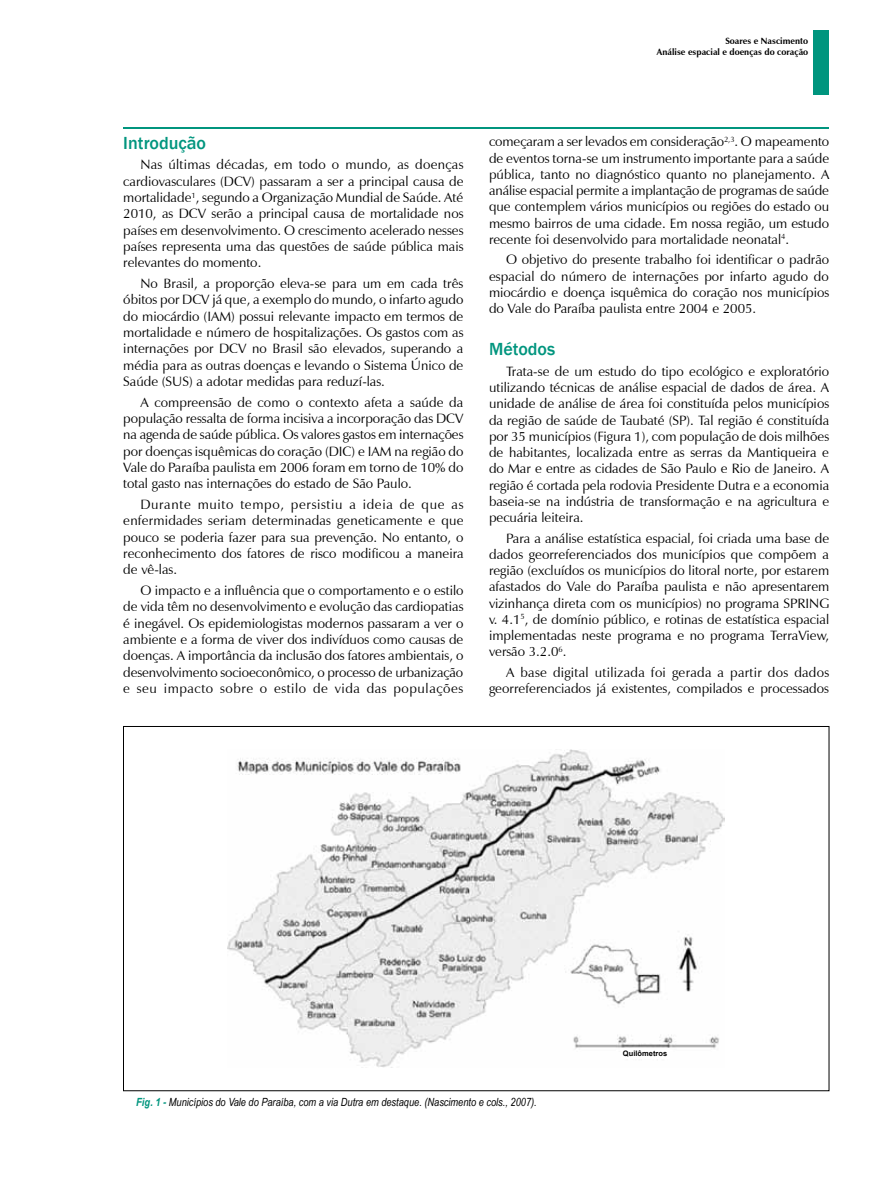
<style>
.page{position:relative;width:893px;height:1191px;background:#fff}
.page>*{position:absolute;margin:0;border:0;box-sizing:border-box;transform-origin:0 0}
.t1{font:500 18px "Franklin Gothic";color:#00957e}
.t2{font:13.5px/16.4px "Zapf Humanist 601 BT";color:#000;text-align:justify}
.t3{font:italic 11.25px "Arial Narrow";color:#000}
.t4{font:700 9px/10.8px "Zapf Humanist 601 BT";color:#000;text-align:right}
.t5{font:700 7.5px "Arial";color:#000}
.s1{font-weight:700;color:#00957e}
</style>
<div class="page">
<hr style="left:123px;top:127px;width:706px;height:1px;background:#00957e">
<div style="left:813px;top:30px;width:16px;height:64px;background:#00957e"></div>
<img style="left:228px;top:749px;width:497px;height:318px">
<div style="left:621px;top:1048px;width:48px;height:11px;background:#fff"></div>
<p class="t4" style="left:657px;top:36px;width:153px">Soares e Nascimento<br>Análise espacial e doenças do coração</p>
<h1 class="t1" style="left:123px;top:132px;width:84px">Introdução</h1>
<p class="t2" style="left:123px;top:156px;width:342px;text-indent:17px">Nas últimas décadas, em todo o mundo, as doenças cardiovasculares (DCV) passaram a ser a principal causa de mortalidade<sup>1</sup>, segundo a Organização Mundial de Saúde. Até 2010, as DCV serão a principal causa de mortalidade nos países em desenvolvimento. O crescimento acelerado nesses países representa uma das questões de saúde pública mais relevantes do momento.</p>
<p class="t2" style="left:123px;top:275px;width:342px;text-indent:17px">No Brasil, a proporção eleva-se para um em cada três óbitos por DCV já que, a exemplo do mundo, o infarto agudo do miocárdio (IAM) possui relevante impacto em termos de mortalidade e número de hospitalizações. Os gastos com as internações por DCV no Brasil são elevados, superando a média para as outras doenças e levando o Sistema Único de Saúde (SUS) a adotar medidas para reduzí-las.</p>
<p class="t2" style="left:123px;top:394px;width:342px;text-indent:17px">A compreensão de como o contexto afeta a saúde da população ressalta de forma incisiva a incorporação das DCV na agenda de saúde pública. Os valores gastos em internações por doenças isquêmicas do coração (DIC) e IAM na região do Vale do Paraíba paulista em 2006 foram em torno de 10% do total gasto nas internações do estado de São Paulo.</p>
<p class="t2" style="left:123px;top:496px;width:342px;text-indent:17px">Durante muito tempo, persistiu a ideia de que as enfermidades seriam determinadas geneticamente e que pouco se poderia fazer para sua prevenção. No entanto, o reconhecimento dos fatores de risco modificou a maneira de vê-las.</p>
<p class="t2" style="left:123px;top:582px;width:342px;text-indent:17px">O impacto e a influência que o comportamento e o estilo de vida têm no desenvolvimento e evolução das cardiopatias é inegável. Os epidemiologistas modernos passaram a ver o ambiente e a forma de viver dos indivíduos como causas de doenças. A importância da inclusão dos fatores ambientais, o desenvolvimento socioeconômico, o processo de urbanização e seu impacto sobre o estilo de vida das populações</p>
<p class="t2" style="left:489px;top:134px;width:342px">começaram a ser levados em consideração<sup>2,3</sup>. O mapeamento de eventos torna-se um instrumento importante para a saúde pública, tanto no diagnóstico quanto no planejamento. A análise espacial permite a implantação de programas de saúde que contemplem vários municípios ou regiões do estado ou mesmo bairros de uma cidade. Em nossa região, um estudo recente foi desenvolvido para mortalidade neonatal<sup>4</sup>.</p>
<p class="t2" style="left:489px;top:252px;width:342px;text-indent:17px">O objetivo do presente trabalho foi identificar o padrão espacial do número de internações por infarto agudo do miocárdio e doença isquêmica do coração nos municípios do Vale do Paraíba paulista entre 2004 e 2005.</p>
<h1 class="t1" style="left:489px;top:338px;width:68px">Métodos</h1>
<p class="t2" style="left:489px;top:363px;width:342px;text-indent:17px">Trata-se de um estudo do tipo ecológico e exploratório utilizando técnicas de análise espacial de dados de área. A unidade de análise de área foi constituída pelos municípios da região de saúde de Taubaté (SP). Tal região é constituída por 35 municípios (Figura 1), com população de dois milhões de habitantes, localizada entre as serras da Mantiqueira e do Mar e entre as cidades de São Paulo e Rio de Janeiro. A região é cortada pela rodovia Presidente Dutra e a economia baseia-se na indústria de transformação e na agricultura e pecuária leiteira.</p>
<p class="t2" style="left:489px;top:530px;width:342px;text-indent:17px">Para a análise estatística espacial, foi criada uma base de dados georreferenciados dos municípios que compõem a região (excluídos os municípios do litoral norte, por estarem afastados do Vale do Paraíba paulista e não apresentarem vizinhança direta com os municípios) no programa SPRING v. 4.1<sup>5</sup>, de domínio público, e rotinas de estatística espacial implementadas neste programa e no programa TerraView, versão 3.2.0<sup>6</sup>.</p>
<p class="t2" style="left:489px;top:664px;width:342px;text-align:right">A base digital utilizada foi gerada a partir dos dados georreferenciados já existentes, compilados e processados</p>
<p class="t5" style="left:623px;top:1048px;width:46px">Quilômetros</p>
<p class="t3" style="left:136px;top:1093px;width:402px"><span class="s1">Fig. 1 -</span> Municípios do Vale do Paraíba, com a via Dutra em destaque. (Nascimento e cols., 2007).</p>
</div>
